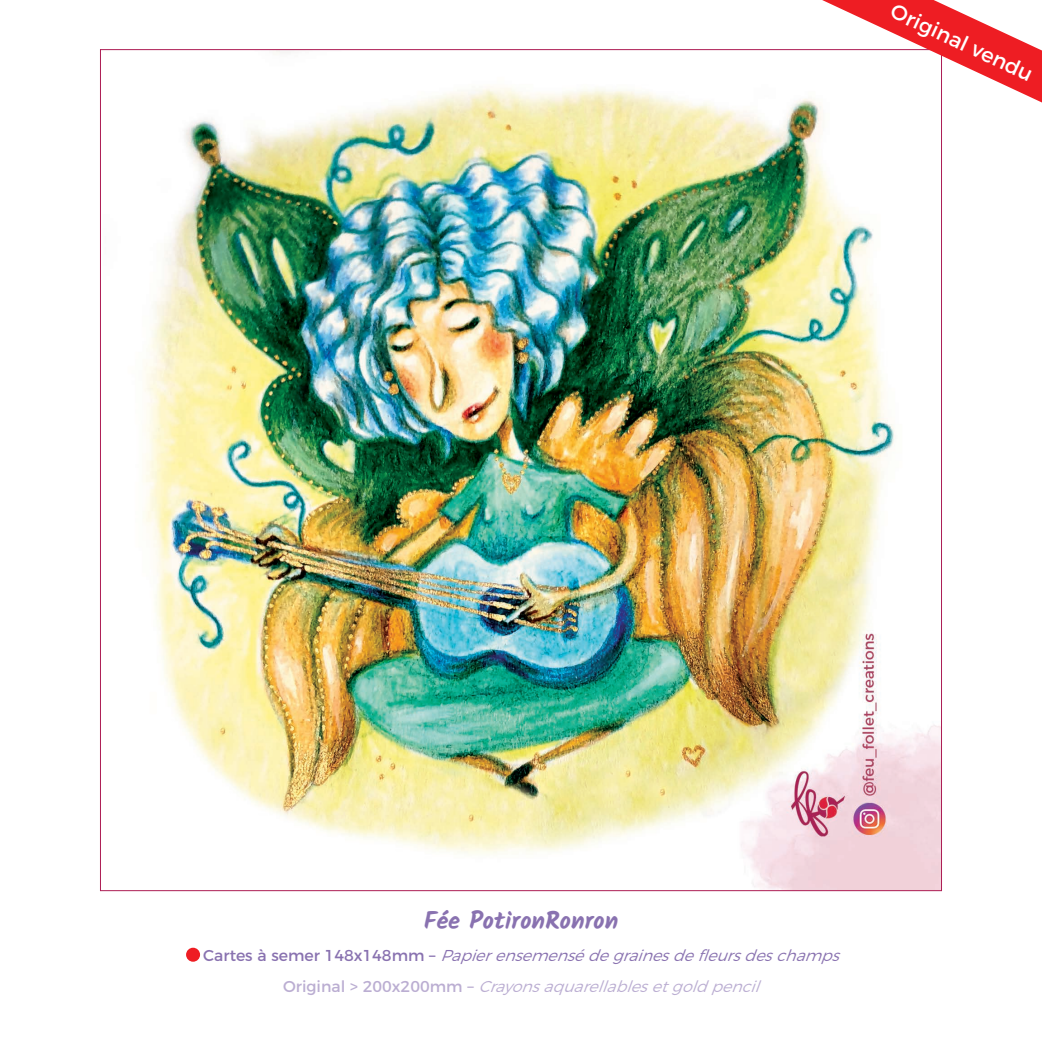
<style>
.page{position:relative;width:1042px;height:1042px;background:#fff}
.page>*{position:absolute;margin:0;border:0;box-sizing:border-box;transform-origin:0 0}
.t1{font:700 24.5px "Kalam";color:#8972b0}
.t2{font:21px "Montserrat";color:#fff}
.t3{font:italic 300 15.75px "Montserrat";color:#8972b0}
.t4{font:italic 300 15.75px "Montserrat";color:#bbaed2}
.s1{font-weight:400;font-style:normal}
</style>
<div class="page">
<img style="left:143px;top:51px;width:797px;height:838px">
<svg style="left:822px;top:0;width:220px;height:103px"></svg>
<div style="left:186px;top:947px;width:14px;height:14px;background:#ee1d23;border-radius:50%"></div>
<p class="t2" style="left:899px;top:-6px;width:156px;rotate:25deg">Original vendu</p>
<p class="t1" style="left:424px;top:906px;width:196px">Fée PotironRonron</p>
<p class="t3" style="left:203px;top:943px;width:645px"><span class="s1">C a r t e s à s e m e r 1 4 8 x 1 4 8 m m –</span> Papierensemensédegrainesdefleursdeschamps</p>
<p class="t4" style="left:283px;top:974px;width:485px"><span class="s1">O r i g i n a l &gt; 2 0 0 x 2 0 0 m m –</span> Crayonsaquarellablesetgoldpencil</p>
</div>
